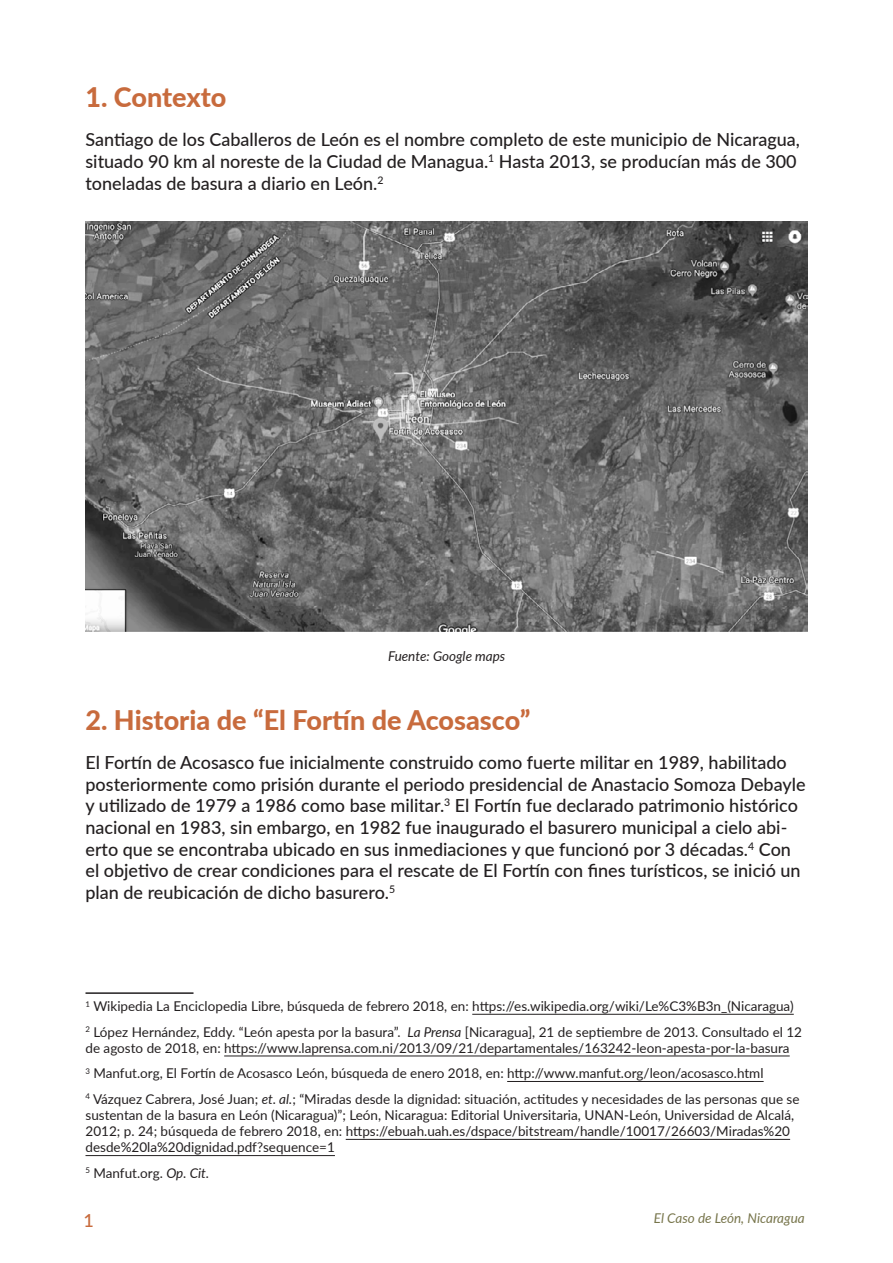
<style>
.page{position:relative;width:893px;height:1263px;background:#fff}
.page>*{position:absolute;margin:0;border:0;box-sizing:border-box;transform-origin:0 0}
.t1{font:800 27px "Lato";color:#c86b3d}
.t2{font:500 18px/21.6px "Lato";color:#231f20}
.t3{font:500 18px "Lato";color:#c86b3d}
.t4{font:13.5px/25.5px "Lato";color:#231f20}
.t5{font:italic 13.5px "Lato";color:#77754b}
.t6{font:italic 13.5px "Lato";color:#231f20}
.s1{font-style:italic}
</style>
<div class="page">
<hr style="left:86px;top:992px;width:108px;height:2px;background:#231f20">
<hr style="left:472px;top:1014px;width:322px;height:1px;background:#231f20">
<hr style="left:224px;top:1056px;width:566px;height:1px;background:#231f20">
<hr style="left:507px;top:1081px;width:257px;height:1px;background:#231f20">
<hr style="left:346px;top:1139px;width:444px;height:1px;background:#231f20">
<hr style="left:86px;top:1155px;width:249px;height:1px;background:#231f20">
<img style="left:86px;top:222px;width:722px;height:409px">
<h1 class="t1" style="left:86px;top:87px;width:143px">1. Contexto</h1>
<h2 class="t2" style="left:86px;top:128px;width:716px">Santiago de los Caballeros de León es el nombre completo de este municipio de Nicaragua, situado 90 km al noreste de la Ciudad de Managua.<sup>1</sup> Hasta 2013, se producían más de 300 toneladas de basura a diario en León.<sup>2</sup></h2>
<p class="t6" style="left:388px;top:651px;width:119px">Fuente: Google maps</p>
<h1 class="t1" style="left:86px;top:700px;width:446px">2. Historia de “El Fortín de Acosasco”</h1>
<p class="t2" style="left:85px;top:751px;width:722px">El Fortín de Acosasco fue inicialmente construido como fuerte militar en 1989, habilitado posteriormente como prisión durante el periodo presidencial de Anastacio Somoza Debayle y utilizado de 1979 a 1986 como base militar.<sup>3</sup> El Fortín fue declarado patrimonio histórico nacional en 1983, sin embargo, en 1982 fue inaugurado el basurero municipal a cielo abi&shy;erto que se encontraba ubicado en sus inmediaciones y que funcionó por 3 décadas.<sup>4</sup> Con el objetivo de crear condiciones para el rescate de El Fortín con fines turísticos, se inició un plan de reubicación de dicho basurero.<sup>5</sup></p>
<p class="t4" style="left:86px;top:994px;width:718px"><sup>1</sup> Wikipedia La Enciclopedia Libre, búsqueda de febrero 2018, en: https://es.wikipedia.org/wiki/Le%C3%B3n_(Nicaragua)<br><sup>2</sup> López Hernández, Eddy. “León apesta por la basura”. <span class="s1">La Prensa</span> [Nicaragua], 21 de septiembre de 2013. Consultado el 12</p>
<p class="t4" style="left:86px;top:1034px;width:715px">de agosto de 2018, en: https://www.laprensa.com.ni/2013/09/21/departamentales/163242-leon-apesta-por-la-basura<br><sup>3</sup> Manfut.org, El Fortín de Acosasco León, búsqueda de enero 2018, en: http://www.manfut.org/leon/acosasco.html<br><sup>4</sup> Vázquez Cabrera, José Juan; <span class="s1">et. al.</span>; “Miradas desde la dignidad: situación, actitudes y necesidades de las personas que se</p>
<p class="t4" style="left:86px;top:1106px;width:710px;line-height:16.2px">sustentan de la basura en León (Nicaragua)”; León, Nicaragua: Editorial Universitaria, UNAN-León, Universidad de Alcalá,<br>2012; p. 24; búsqueda de febrero 2018, en: https://ebuah.uah.es/dspace/bitstream/handle/10017/26603/Miradas%20 desde%20la%20dignidad.pdf?sequence=1</p>
<p class="t4" style="left:86px;top:1160px;width:125px"><sup>5</sup> Manfut.org. <span class="s1">Op. Cit.</span></p>
<h2 class="t3" style="left:84px;top:1213px;width:12px">1</h2>
<p class="t5" style="left:654px;top:1213px;width:152px">El Caso de León, Nicaragua</p>
</div>
